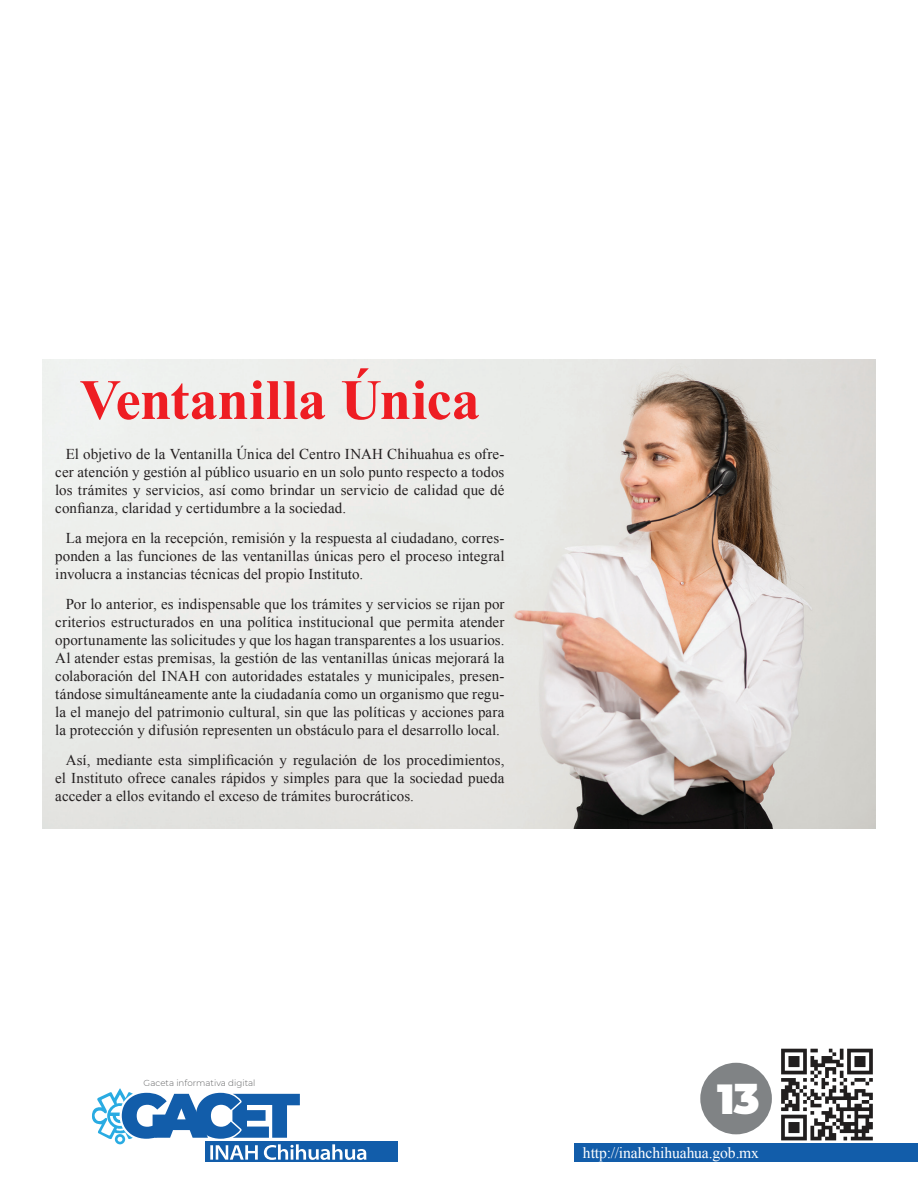
<style>
.page{position:relative;width:918px;height:1188px;background:#fff}
.page>*{position:absolute;margin:0;border:0;box-sizing:border-box;transform-origin:0 0}
.t1{font:700 57px "Times New Roman";letter-spacing:-.01em;color:#ee1d23}
.t2{font:900 42px "Montserrat";color:#fff}
.t3{font:15.6px "Times New Roman";color:#fff}
.t4{font:15px/18px "Times New Roman";letter-spacing:.005em;color:#231f20;text-align:justify}
.t5{font:300 8.7px "Montserrat";color:#626364}
</style>
<div class="page">
<div style="left:205px;top:1141px;width:192px;height:21px;background:#125daa"></div>
<svg style="left:92px;top:1088px;width:274px;height:72px"></svg>
<div style="left:574px;top:1143px;width:344px;height:19px;background:#125daa"></div>
<div style="left:700px;top:1063px;width:72px;height:71px;background:#808385;border-radius:50%"></div>
<svg style="left:781px;top:1049px;width:92px;height:91px"></svg>
<img style="left:43px;top:360px;width:832px;height:468px">
<h1 class="t1" style="left:80px;top:360px;width:402px">Ventanilla Única</h1>
<p class="t4" style="left:55px;top:444px;width:451px;text-indent:11px">El objetivo de la Ventanilla Única del Centro INAH Chihuahua es ofre&shy;cer atención y gestión al público usuario en un solo punto respecto a todos los trámites y servicios, así como brindar un servicio de calidad que dé confianza, claridad y certidumbre a la sociedad.</p>
<p class="t4" style="left:55px;top:528px;width:451px;text-indent:11px">La mejora en la recepción, remisión y la respuesta al ciudadano, corres&shy;ponden a las funciones de las ventanillas únicas pero el proceso integral involucra a instancias técnicas del propio Instituto.</p>
<p class="t4" style="left:55px;top:594px;width:451px;text-indent:11px">Por lo anterior, es indispensable que los trámites y servicios se rijan por criterios estructurados en una política institucional que permita atender oportunamente las solicitudes y que los hagan transparentes a los usuarios.<br>Al atender estas premisas, la gestión de las ventanillas únicas mejorará la colaboración del INAH con autoridades estatales y municipales, presen&shy;tándose simultáneamente ante la ciudadanía como un organismo que regu&shy;la el manejo del patrimonio cultural, sin que las políticas y acciones para la protección y difusión representen un obstáculo para el desarrollo local.</p>
<p class="t4" style="left:55px;top:750px;width:451px;text-indent:11px">Así, mediante esta simplificación y regulación de los procedimientos, el Instituto ofrece canales rápidos y simples para que la sociedad pueda acceder a ellos evitando el exceso de trámites burocráticos.</p>
<p class="t5" style="left:144px;top:1077px;width:113px">Gaceta informativa digital</p>
<h2 class="t2" style="left:717px;top:1068px;width:44px">13</h2>
<p class="t3" style="left:583px;top:1143px;width:177px">http://inahchihuahua.gob.mx</p>
</div>
